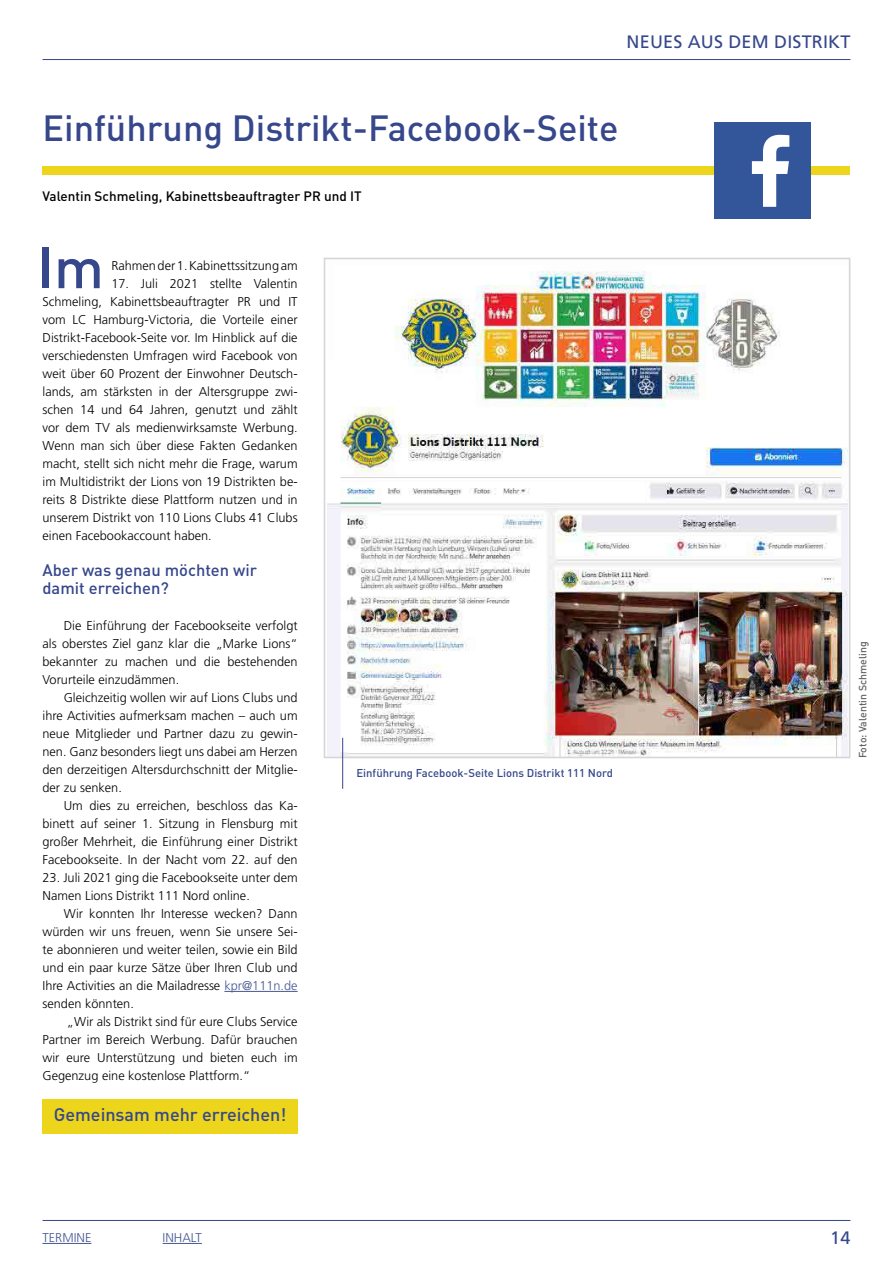
<style>
.page{position:relative;width:893px;height:1263px;background:#fff}
.page>*{position:absolute;margin:0;border:0;box-sizing:border-box;transform-origin:0 0}
.t1{font:500 57px "DIN";color:#36478b}
.t2{font:500 36px "DIN";color:#36478b}
.t3{font:500 18px "DIN";color:#36478b}
.t4{font:18px "Frutiger";letter-spacing:.01em;color:#36478b}
.t5{font:500 16.5px "DIN";color:#36478b}
.Subline{font:500 13.5px "DIN";color:#000}
.Copy{font:300 12.75px/18px "Frutiger";color:#000;text-align:justify}
.Copy_ohne_Einzug{font:300 12.75px/18px "Frutiger";color:#000;text-align:justify}
.Copy-2{font:300 12.75px "Frutiger";color:#465792}
.BU{font:500 11.25px "DIN";color:#36478b}
.Fotohinweis{font:500 10.5px "DIN";color:#636363}
.s1{color:#465792}
</style>
<div class="page">
<hr style="left:43px;top:59px;width:807px;height:1px;background:#36478b">
<hr style="left:43px;top:1220px;width:807px;height:1px;background:#36478b">
<div style="left:43px;top:1099px;width:255px;height:34px;background:#edd51c"></div>
<div style="left:43px;top:167px;width:807px;height:8px;background:#edd51c"></div>
<hr style="left:224px;top:991px;width:74px;height:1px;background:#465792">
<img style="left:327px;top:271px;width:520px;height:484px">
<div style="left:324px;top:258px;width:526px;height:500px;border:2px solid #d6d6d6"></div>
<hr style="left:342px;top:738px;width:1px;height:51px;background:#36478b">
<div style="left:714px;top:123px;width:96px;height:96px;background:#359"></div>
<svg style="left:752px;top:135px;width:37px;height:72px"></svg>
<hr style="left:163px;top:1243px;width:39px;height:1px;background:#465792">
<hr style="left:43px;top:1243px;width:48px;height:1px;background:#465792">
<h3 class="t4" style="left:627px;top:31px;width:225px">NEUES AUS DEM DISTRIKT</h3>
<h1 class="t2" style="left:43px;top:105px;width:577px">Einführung Distrikt-Facebook-Seite</h1>
<p class="Subline" style="left:43px;top:188px;width:321px">Valentin Schmeling, Kabinettsbeauftragter PR und IT</p>
<h1 class="t1" style="left:37px;top:231px;width:68px">Im</h1>
<p class="Copy_ohne_Einzug" style="left:111px;top:257px;width:188px">Rahmen der 1. Kabinettssitzung am</p>
<p class="Copy_ohne_Einzug" style="left:43px;top:275px;width:257px;text-indent:69px">17. Juli 2021 stellte Valentin Schmeling, Kabinettsbeauftragter PR und IT vom LC Hamburg-Victoria, die Vorteile einer Distrikt-Facebook-Seite vor. Im Hinblick auf die verschiedensten Umfragen wird Facebook von weit über 60 Prozent der Einwohner Deutsch&shy;lands, am stärksten in der Altersgruppe zwi&shy;schen 14 und 64 Jahren, genutzt und zählt vor dem TV als medienwirksamste Werbung.<br>Wenn man sich über diese Fakten Gedanken macht, stellt sich nicht mehr die Frage, warum im Multidistrikt der Lions von 19 Distrikten be&shy;reits 8 Distrikte diese Plattform nutzen und in unserem Distrikt von 110 Lions Clubs 41 Clubs einen Facebookaccount haben.</p>
<h3 class="t5" style="left:43px;top:560px;width:216px">Aber was genau möchten wir</h3>
<h3 class="t5" style="left:43px;top:578px;width:128px">damit erreichen?</h3>
<p class="Copy" style="left:43px;top:617px;width:257px;text-indent:21px">Die Einführung der Facebookseite verfolgt als oberstes Ziel ganz klar die „Marke Lions“ bekannter zu machen und die bestehenden Vorurteile einzudämmen.</p>
<p class="Copy" style="left:43px;top:689px;width:257px;text-indent:21px">Gleichzeitig wollen wir auf Lions Clubs und ihre Activities aufmerksam machen – auch um neue Mitglieder und Partner dazu zu gewin&shy;nen. Ganz besonders liegt uns dabei am Herzen den derzeitigen Altersdurchschnitt der Mitglie&shy;der zu senken.</p>
<p class="Copy" style="left:43px;top:797px;width:257px;text-indent:21px">Um dies zu erreichen, beschloss das Ka&shy;binett auf seiner 1. Sitzung in Flensburg mit großer Mehrheit, die Einführung einer Distrikt Facebookseite. In der Nacht vom 22. auf den</p>
<p class="Copy" style="left:43px;top:869px;width:257px">23. Juli 2021 ging die Facebookseite unter dem<br>Namen Lions Distrikt 111 Nord online.</p>
<p class="Copy" style="left:43px;top:905px;width:257px;text-indent:21px">Wir konnten Ihr Interesse wecken? Dann würden wir uns freuen, wenn Sie unsere Sei&shy;te abonnieren und weiter teilen, sowie ein Bild und ein paar kurze Sätze über Ihren Club und Ihre Activities an die Mailadresse <span class="s1">kpr@111n.de </span>senden könnten.</p>
<p class="Copy" style="left:43px;top:1013px;width:257px;text-indent:24px">„Wir als Distrikt sind für eure Clubs Service Partner im Bereich Werbung. Dafür brauchen wir eure Unterstützung und bieten euch im Gegenzug eine kostenlose Plattform.“</p>
<h3 class="t3" style="left:54px;top:1103px;width:234px">Gemeinsam mehr erreichen!</h3>
<p class="BU" style="left:356px;top:766px;width:258px">Einführung Facebook-Seite Lions Distrikt 111 Nord</p>
<p class="Fotohinweis" style="left:856px;top:758px;width:118px;rotate:-90deg">Foto: Valentin Schmeling</p>
<p class="Copy-2" style="left:43px;top:1230px;width:50px">TERMINE</p>
<p class="Copy-2" style="left:163px;top:1230px;width:41px">INHALT</p>
<h3 class="t4" style="left:830px;top:1227px;width:22px">14</h3>
</div>
